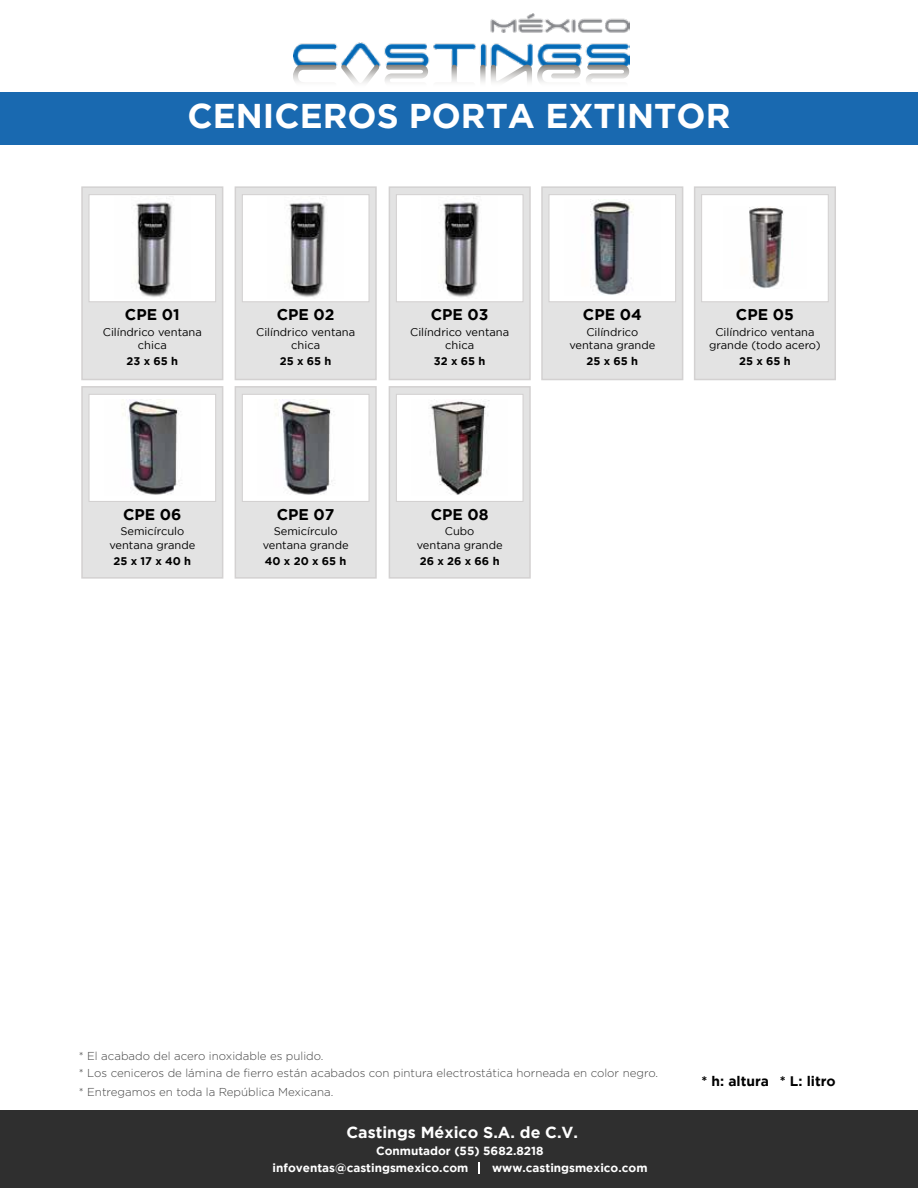
<style>
.page{position:relative;width:918px;height:1188px;background:#fff}
.page>*{position:absolute;margin:0;border:0;box-sizing:border-box;transform-origin:0 0}
.t1{font:700 34.35px "Gotham";color:#fff}
.t2{font:700 16.05px "Gotham";color:#fff}
.t3{font:700 15.45px "Gotham";color:#000}
.t4{font:700 13.8px "Gotham";color:#000}
.t5{font:700 11.7px/17.5px "Gotham";color:#fff}
.t6{font:300 11.55px/18px "Gotham";color:#444}
.t7{font:11.1px/13.4px "Gotham";color:#000;text-align:center}
.t8{font:700 11.1px "Gotham";color:#000}
</style>
<div class="page">
<div style="left:0;top:1111px;width:918px;height:77px;background:#2f2f2f"></div>
<div style="left:0;top:92px;width:918px;height:53px;background:#1969b0"></div>
<img style="left:293px;top:14px;width:336px;height:50px">
<svg style="left:293px;top:64px;width:337px;height:19px"></svg>
<div style="left:81px;top:186px;width:142px;height:194px;background:#e3e3e3;border:2px solid #d3d1d1"></div>
<div style="left:88px;top:194px;width:128px;height:108px;background:#fff;border:1px solid #d3d1d1"></div>
<img style="left:133px;top:202px;width:39px;height:95px">
<div style="left:389px;top:186px;width:142px;height:194px;background:#e3e3e3;border:2px solid #d3d1d1"></div>
<div style="left:396px;top:194px;width:128px;height:108px;background:#fff;border:1px solid #d3d1d1"></div>
<img style="left:440px;top:202px;width:39px;height:95px">
<div style="left:235px;top:186px;width:142px;height:194px;background:#e3e3e3;border:2px solid #d3d1d1"></div>
<div style="left:242px;top:194px;width:128px;height:108px;background:#fff;border:1px solid #d3d1d1"></div>
<img style="left:286px;top:202px;width:39px;height:95px">
<div style="left:694px;top:186px;width:142px;height:194px;background:#e3e3e3;border:2px solid #d3d1d1"></div>
<div style="left:701px;top:194px;width:128px;height:108px;background:#fff;border:1px solid #d3d1d1"></div>
<img style="left:749px;top:206px;width:35px;height:83px">
<div style="left:541px;top:186px;width:142px;height:194px;background:#e3e3e3;border:2px solid #d3d1d1"></div>
<div style="left:548px;top:194px;width:128px;height:108px;background:#fff;border:1px solid #d3d1d1"></div>
<img style="left:590px;top:200px;width:44px;height:95px">
<div style="left:81px;top:386px;width:142px;height:193px;background:#e3e3e3;border:2px solid #d3d1d1"></div>
<div style="left:88px;top:394px;width:128px;height:108px;background:#fff;border:1px solid #d3d1d1"></div>
<img style="left:122px;top:399px;width:59px;height:96px">
<div style="left:389px;top:386px;width:142px;height:193px;background:#e3e3e3;border:2px solid #d3d1d1"></div>
<div style="left:396px;top:394px;width:128px;height:108px;background:#fff;border:1px solid #d3d1d1"></div>
<img style="left:430px;top:399px;width:59px;height:96px">
<div style="left:235px;top:386px;width:142px;height:193px;background:#e3e3e3;border:2px solid #d3d1d1"></div>
<div style="left:242px;top:394px;width:128px;height:108px;background:#fff;border:1px solid #d3d1d1"></div>
<img style="left:275px;top:399px;width:59px;height:96px">
<h1 class="t1" style="left:188px;top:96px;width:544px">CENICEROS PORTA EXTINTOR</h1>
<h3 class="t3" style="left:125px;top:306px;width:56px">CPE 01</h3>
<p class="t7" style="left:103px;top:325px;width:101px">Cilíndrico ventana chica</p>
<p class="t8" style="left:127px;top:355px;width:53px">23 x 65 h</p>
<h3 class="t3" style="left:277px;top:306px;width:59px">CPE 02</h3>
<p class="t7" style="left:256px;top:325px;width:101px">Cilíndrico ventana chica</p>
<p class="t8" style="left:280px;top:355px;width:53px">25 x 65 h</p>
<h3 class="t3" style="left:431px;top:306px;width:59px">CPE 03</h3>
<p class="t7" style="left:410px;top:325px;width:101px">Cilíndrico ventana chica</p>
<p class="t8" style="left:434px;top:355px;width:53px">32 x 65 h</p>
<h3 class="t3" style="left:123px;top:505px;width:60px">CPE 06</h3>
<p class="t7" style="left:109px;top:524px;width:87px">Semicírculo ventana grande</p>
<p class="t8" style="left:113px;top:554px;width:79px">25 x 17 x 40 h</p>
<h3 class="t3" style="left:277px;top:505px;width:59px">CPE 07</h3>
<p class="t7" style="left:263px;top:524px;width:87px">Semicírculo ventana grande</p>
<p class="t8" style="left:265px;top:554px;width:83px">40 x 20 x 65 h</p>
<h3 class="t3" style="left:431px;top:505px;width:59px">CPE 08</h3>
<p class="t7" style="left:417px;top:524px;width:87px">Cubo<br>ventana grande</p>
<p class="t8" style="left:420px;top:554px;width:81px">26 x 26 x 66 h</p>
<h3 class="t3" style="left:583px;top:306px;width:60px">CPE 04</h3>
<p class="t7" style="left:569px;top:325px;width:87px">Cilíndrico ventana grande</p>
<p class="t8" style="left:587px;top:355px;width:53px">25 x 65 h</p>
<h3 class="t3" style="left:736px;top:306px;width:59px">CPE 05</h3>
<p class="t7" style="left:709px;top:325px;width:113px">Cilíndrico ventana grande (todo acero)</p>
<p class="t8" style="left:739px;top:355px;width:53px">25 x 65 h</p>
<p class="t6" style="left:79px;top:1046px;width:581px">* El acabado del acero inoxidable es pulido.<br>* Los ceniceros de lámina de fierro están acabados con pintura electrostática horneada en color negro. * Entregamos en toda la República Mexicana.</p>
<h2 class="t2" style="left:346px;top:1123px;width:233px">Castings México S.A. de C.V.</h2>
<p class="t5" style="left:273px;top:1142px;width:273px;text-indent:103px">Conmutador (55) 5682.8218 infoventas@castingsmexico.com</p>
<p class="t5" style="left:492px;top:1159px;width:157px">www.castingsmexico.com</p>
<p class="t4" style="left:701px;top:1073px;width:136px">* h: altura * L: litro</p>
</div>
